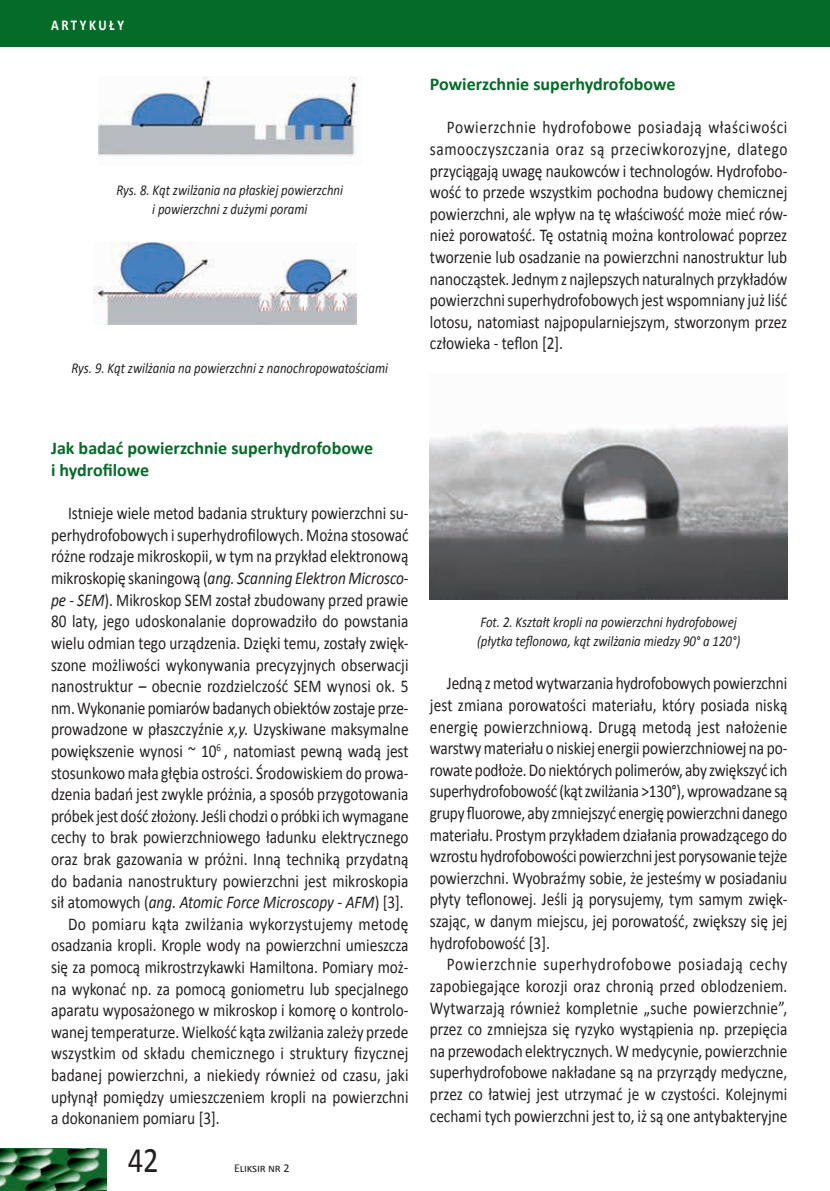
<style>
.page{position:relative;width:830px;height:1191px;background:#fff}
.page>*{position:absolute;margin:0;border:0;box-sizing:border-box;transform-origin:0 0}
.t1{font:36px "Calibri";color:#231f20;scale:.85 1}
.t2{font:18px/21.6px "Calibri";color:#231f20;text-align:justify;scale:.85 1}
.t3{font:italic 18px "Calibri";letter-spacing:-.005em;color:#231f20;scale:.85 1}
.t4{font:700 18px/21.6px "Calibri";color:#056b29}
.t5{font:18px "Calibri";letter-spacing:.02em;color:#231f20;scale:.85 1}
.t6{font:italic 15px/18.8px "Calibri";color:#231f20;text-align:center;scale:.85 1}
.t7{font:700 15px "Calibri";letter-spacing:.2em;color:#fff;scale:.85 1}
.t8{font:12px "Calibri";letter-spacing:-.01em;color:#231f20}
.s1{font-style:normal}
.s2{font-style:italic}
</style>
<div class="page">
<div style="left:0;top:0;width:829px;height:47px;background:#056b29"></div>
<img style="left:0;top:1148px;width:107px;height:43px">
<img style="left:98px;top:77px;width:260px;height:80px">
<img style="left:94px;top:242px;width:262px;height:82px">
<img style="left:429px;top:424px;width:358px;height:176px">
<p class="t7" style="left:51px;top:16px;width:87px">ARTYKUŁY</p>
<p class="t6" style="left:116px;top:180px;width:268px">Rys. 8. Kąt zwilżania na płaskiej powierzchni i powierzchni z dużymi porami</p>
<p class="t6" style="left:71px;top:358px;width:374px">Rys. 9. Kąt zwilżania na powierzchni z nanochropowatościami</p>
<p class="t4" style="left:429px;top:73px;width:247px">Powierzchnie superhydrofobowe</p>
<p class="t2" style="left:429px;top:117px;width:422px;text-indent:17px">Powierzchnie hydrofobowe posiadają właściwości samooczyszczania oraz są przeciwkorozyjne, dlatego przyciągają uwagę naukowców i technologów. Hydrofobo&shy;wość to przede wszystkim pochodna budowy chemicznej powierzchni, ale wpływ na tę właściwość może mieć rów&shy;nież porowatość. Tę ostatnią można kontrolować poprzez tworzenie lub osadzanie na powierzchni nanostruktur lub nanocząstek. Jednym z najlepszych naturalnych przykładów powierzchni superhydrofobowych jest wspomniany już liść lotosu, natomiast najpopularniejszym, stworzonym przez człowieka - teflon [2].</p>
<p class="t4" style="left:51px;top:437px;width:323px">Jak badać powierzchnie superhydrofobowe i hydrofilowe</p>
<p class="t2" style="left:68px;top:502px;width:402px">Istnieje wiele metod badania struktury powierzchni su-</p>
<p class="t2" style="left:51px;top:524px;width:422px">perhydrofobowych i superhydrofilowych. Można stosować</p>
<p class="t2" style="left:51px;top:546px;width:422px">różne rodzaje mikroskopii, w tym na przykład elektronową</p>
<p class="t3" style="left:51px;top:566px;width:422px"><span class="s1">mikroskopię skaningową (</span>ang. Scanning Elektron Microsco-</p>
<p class="t2" style="left:51px;top:589px;width:422px"><span class="s2">pe - SEM</span>). Mikroskop SEM został zbudowany przed prawie</p>
<p class="t2" style="left:51px;top:610px;width:422px">80 laty, jego udoskonalanie doprowadziło do powstania</p>
<p class="t2" style="left:51px;top:632px;width:422px">wielu odmian tego urządzenia. Dzięki temu, zostały zwięk-</p>
<p class="t2" style="left:51px;top:654px;width:422px">szone możliwości wykonywania precyzyjnych obserwacji</p>
<p class="t2" style="left:51px;top:675px;width:422px">nanostruktur – obecnie rozdzielczość SEM wynosi ok. 5</p>
<p class="t2" style="left:51px;top:697px;width:422px">nm. Wykonanie pomiarów badanych obiektów zostaje prze-</p>
<p class="t2" style="left:51px;top:718px;width:422px">prowadzone w płaszczyźnie <span class="s2">x,y.</span> Uzyskiwane maksymalne</p>
<p class="t2" style="left:51px;top:740px;width:422px">powiększenie wynosi ~ 10<sup>6</sup> , natomiast pewną wadą jest</p>
<p class="t2" style="left:51px;top:762px;width:422px">stosunkowo mała głębia ostrości. Środowiskiem do prowa-</p>
<p class="t2" style="left:51px;top:783px;width:422px">dzenia badań jest zwykle próżnia, a sposób przygotowania</p>
<p class="t2" style="left:51px;top:805px;width:422px">próbek jest dość złożony. Jeśli chodzi o próbki ich wymagane</p>
<p class="t2" style="left:51px;top:826px;width:422px">cechy to brak powierzchniowego ładunku elektrycznego</p>
<p class="t2" style="left:51px;top:848px;width:422px">oraz brak gazowania w próżni. Inną techniką przydatną</p>
<p class="t2" style="left:51px;top:870px;width:422px">do badania nanostruktury powierzchni jest mikroskopia</p>
<p class="t3" style="left:51px;top:890px;width:416px"><span class="s1">sił atomowych (</span>ang. Atomic Force Microscopy - AFM<span class="s1">) [3].</span></p>
<p class="t5" style="left:68px;top:912px;width:402px">Do pomiaru kąta zwilżania wykorzystujemy metodę</p>
<p class="t2" style="left:51px;top:934px;width:422px">osadzania kropli. Krople wody na powierzchni umieszcza</p>
<p class="t2" style="left:51px;top:956px;width:422px">się za pomocą mikrostrzykawki Hamiltona. Pomiary moż-</p>
<p class="t2" style="left:51px;top:978px;width:422px">na wykonać np. za pomocą goniometru lub specjalnego</p>
<p class="t2" style="left:51px;top:999px;width:422px">aparatu wyposażonego w mikroskop i komorę o kontrolo-</p>
<p class="t2" style="left:51px;top:1021px;width:422px">wanej temperaturze. Wielkość kąta zwilżania zależy przede</p>
<p class="t2" style="left:51px;top:1042px;width:422px">wszystkim od składu chemicznego i struktury fizycznej</p>
<p class="t2" style="left:51px;top:1064px;width:422px">badanej powierzchni, a niekiedy również od czasu, jaki</p>
<p class="t2" style="left:51px;top:1086px;width:422px">upłynął pomiędzy umieszczeniem kropli na powierzchni</p>
<p class="t2" style="left:51px;top:1107px;width:200px">a dokonaniem pomiaru [3].</p>
<h1 class="t1" style="left:128px;top:1137px;width:38px">42</h1>
<p class="t8" style="left:234px;top:1160px;width:57px">Eliksir nr 2</p>
<p class="t6" style="left:477px;top:612px;width:311px;text-align:left">Fot. 2. Kształt kropli na powierzchni hydrofobowej (płytka teflonowa, kąt zwilżania miedzy 90° a 120°)</p>
<p class="t2" style="left:429px;top:672px;width:422px;text-indent:17px">Jedną z metod wytwarzania hydrofobowych powierzchni jest zmiana porowatości materiału, który posiada niską energię powierzchniową. Drugą metodą jest nałożenie warstwy materiału o niskiej energii powierzchniowej na po&shy;rowate podłoże. Do niektórych polimerów, aby zwiększyć ich superhydrofobowość (kąt zwilżania &gt;130°), wprowadzane są grupy fluorowe, aby zmniejszyć energię powierzchni danego materiału. Prostym przykładem działania prowadzącego do wzrostu hydrofobowości powierzchni jest porysowanie tejże powierzchni. Wyobraźmy sobie, że jesteśmy w posiadaniu płyty teflonowej. Jeśli ją porysujemy, tym samym zwięk&shy;szając, w danym miejscu, jej porowatość, zwiększy się jej hydrofobowość [3].</p>
<p class="t2" style="left:429px;top:953px;width:422px;text-indent:17px">Powierzchnie superhydrofobowe posiadają cechy zapobiegające korozji oraz chronią przed oblodzeniem.<br>Wytwarzają również kompletnie „suche powierzchnie”, przez co zmniejsza się ryzyko wystąpienia np. przepięcia na przewodach elektrycznych. W medycynie, powierzchnie superhydrofobowe nakładane są na przyrządy medyczne, przez co łatwiej jest utrzymać je w czystości. Kolejnymi cechami tych powierzchni jest to, iż są one antybakteryjne</p>
</div>
